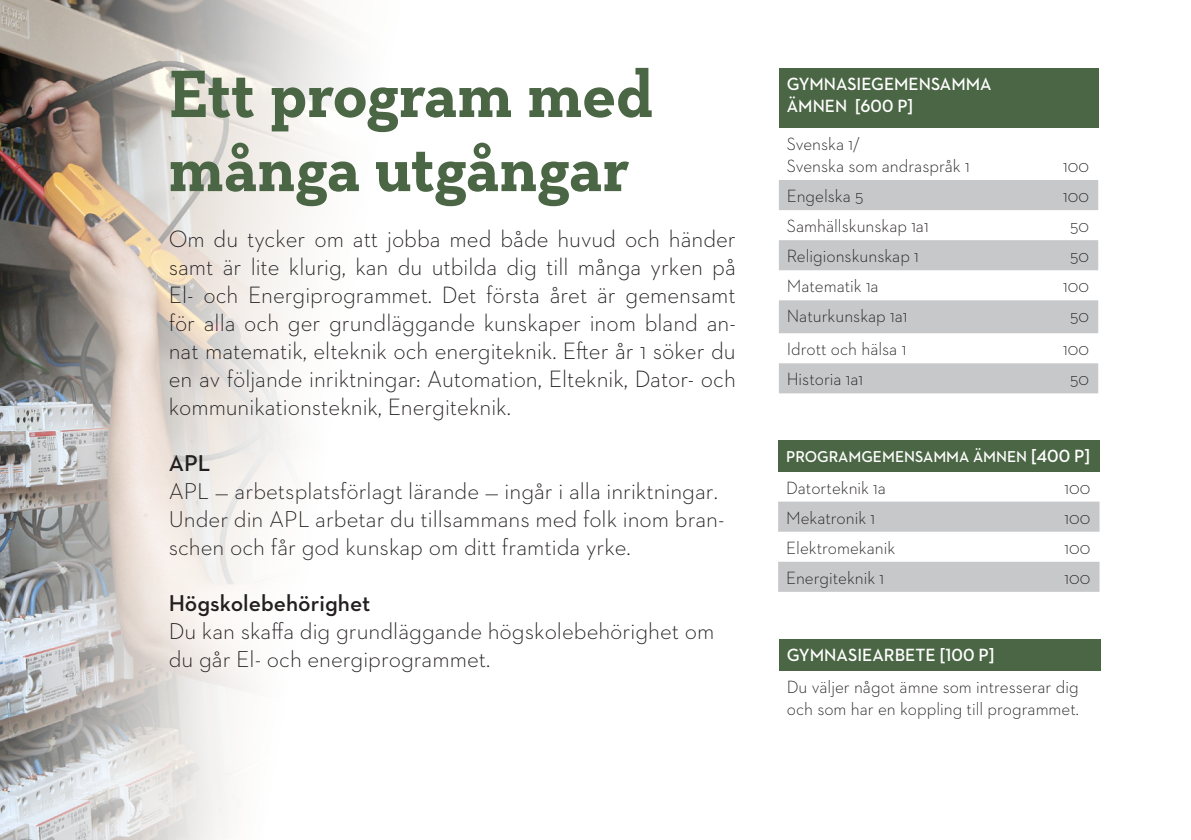
<style>
.page{position:relative;width:1191px;height:840px;background:#fff}
.page>*{position:absolute;margin:0;border:0;box-sizing:border-box;transform-origin:0 0}
.t1{font:700 68px "Neutraface Slab Text";color:#4b6644}
.t2{font:300 24px/28px "Neutraface 2 Text";color:#231f20;text-align:justify}
.t3{font:300 23.2px/28px "Neutraface 2 Text";color:#231f20}
.t4{font:600 23.2px "Neutraface 2 Text";color:#231f20}
.t5{font:300 18px/22px "Neutraface 2 Text";color:#231f20}
.t6{font:600 18px "Neutraface 2 Text";color:#fff;scale:.96 1}
.t7{font:600 18px "Neutraface 2 Text";color:#fff}
.t8{font:600 16px "Neutraface 2 Text";color:#fff}
.s1{font-size:18px}
</style>
<div class="page">
<img style="left:0;top:0;width:346px;height:839px">
<div style="left:779px;top:68px;width:319px;height:60px;background:#4b6644"></div>
<svg style="left:779px;top:180px;width:319px;height:213px;fill:#c7c8ca"></svg>
<div style="left:778px;top:439px;width:321px;height:32px;background:#4b6644"></div>
<svg style="left:778px;top:501px;width:321px;height:90px"></svg>
<div style="left:779px;top:638px;width:321px;height:32px;background:#4b6644"></div>
<p class="t1" style="left:169px;top:50px;width:486px">Ett program med</p>
<p class="t1" style="left:169px;top:124px;width:462px">många utgångar</p>
<p class="t2" style="left:169px;top:224px;width:568px">Om du tycker om att jobba med både huvud och händer samt är lite klurig, kan du utbilda dig till många yrken på El- och Energiprogrammet. Det första året är gemensamt för alla och ger grundläggande kunskaper inom bland an&shy;nat matematik, elteknik och energiteknik. Efter år 1 söker du en av följande inriktningar: Automation, Elteknik, Dator- och kommunikationsteknik, Energiteknik.</p>
<p class="t4" style="left:169px;top:448px;width:43px">APL</p>
<p class="t3" style="left:169px;top:476px;width:557px">APL — arbetsplatsförlagt lärande — ingår i alla inriktningar.<br>Under din APL arbetar du tillsammans med folk inom bran&shy;schen och får god kunskap om ditt framtida yrke.</p>
<p class="t4" style="left:169px;top:588px;width:203px">Högskolebehörighet</p>
<p class="t3" style="left:169px;top:616px;width:547px">Du kan skaffa dig grundläggande högskolebehörighet om du går El- och energiprogrammet.</p>
<p class="t6" style="left:787px;top:73px;width:215px">GYMNASIEGEMENSAMMA</p>
<p class="t6" style="left:787px;top:95px;width:133px">ÄMNEN [600 P]</p>
<p class="t5" style="left:787px;top:133px;width:75px">Svenska 1/</p>
<p class="t5" style="left:787px;top:155px;width:184px">Svenska som andraspråk 1</p>
<p class="t5" style="left:1063px;top:155px;width:27px">100</p>
<p class="t5" style="left:787px;top:185px;width:78px">Engelska 5</p>
<p class="t5" style="left:1063px;top:185px;width:27px">100</p>
<p class="t5" style="left:787px;top:215px;width:143px">Samhällskunskap 1a1</p>
<p class="t5" style="left:1070px;top:215px;width:20px">50</p>
<p class="t5" style="left:787px;top:245px;width:133px">Religionskunskap 1</p>
<p class="t5" style="left:1070px;top:245px;width:20px">50</p>
<p class="t5" style="left:787px;top:275px;width:93px">Matematik 1a</p>
<p class="t5" style="left:1063px;top:275px;width:27px">100</p>
<p class="t5" style="left:787px;top:305px;width:122px">Naturkunskap 1a1</p>
<p class="t5" style="left:1070px;top:305px;width:20px">50</p>
<p class="t5" style="left:787px;top:338px;width:121px">Idrott och hälsa 1</p>
<p class="t5" style="left:1063px;top:338px;width:27px">100</p>
<p class="t5" style="left:787px;top:368px;width:78px">Historia 1a1</p>
<p class="t5" style="left:1070px;top:368px;width:20px">50</p>
<p class="t8" style="left:786px;top:446px;width:305px">PROGRAMGEMENSAMMA ÄMNEN <span class="s1">[400 P]</span></p>
<p class="t5" style="left:786px;top:476px;width:101px">Datorteknik 1a</p>
<p class="t5" style="left:1064px;top:476px;width:27px">100</p>
<p class="t5" style="left:786px;top:506px;width:90px">Mekatronik 1</p>
<p class="t5" style="left:1064px;top:506px;width:27px">100</p>
<p class="t5" style="left:786px;top:536px;width:111px">Elektromekanik</p>
<p class="t5" style="left:1064px;top:536px;width:27px">100</p>
<p class="t5" style="left:786px;top:566px;width:99px">Energiteknik 1</p>
<p class="t5" style="left:1064px;top:566px;width:27px">100</p>
<p class="t7" style="left:787px;top:643px;width:209px">GYMNASIEARBETE [100 P]</p>
<p class="t5" style="left:787px;top:675px;width:294px">Du väljer något ämne som intresserar dig och som har en koppling till programmet.</p>
</div>
